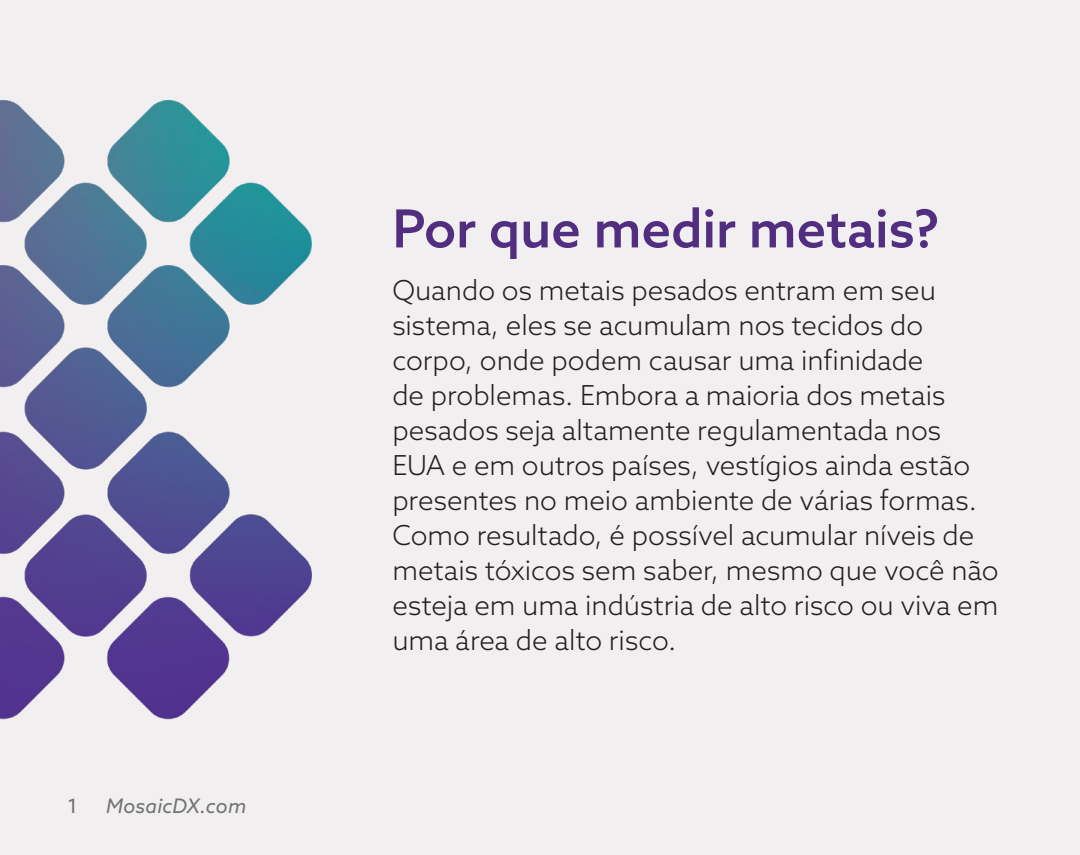
<style>
.page{position:relative;width:1080px;height:855px;background:#f2eff0}
.page>*{position:absolute;margin:0;border:0;box-sizing:border-box;transform-origin:0 0}
.MDX_Paragraph_Style{font:500 52.5px "Azo Sans";letter-spacing:-.005em;color:#522e81}
.MDX_Paragraph_Style-2{font:300 27.5px/35px "Azo Sans";color:#231f20}
.t1{font:italic 20px "Azo Sans";letter-spacing:.01em;color:#717271}
.t2{font:20px "Azo Sans";color:#717271}
</style>
<div class="page">
<img style="left:0;top:100px;width:312px;height:620px">
<p class="t2" style="left:68px;top:793px;width:12px">1</p>
<p class="t1" style="left:106px;top:793px;width:142px">MosaicDX.com</p>
<p class="MDX_Paragraph_Style" style="left:392px;top:194px;width:548px">Por que medir metais?</p>
<p class="MDX_Paragraph_Style-2" style="left:392px;top:273px;width:608px">Quando os metais pesados entram em seu sistema, eles se acumulam nos tecidos do corpo, onde podem causar uma infinidade<br>de problemas. Embora a maioria dos metais pesados seja altamente regulamentada nos EUA e em outros países, vestígios ainda estão presentes no meio ambiente de várias formas.<br>Como resultado, é possível acumular níveis de metais tóxicos sem saber, mesmo que você não esteja em uma indústria de alto risco ou viva em uma área de alto risco.</p>
</div>
